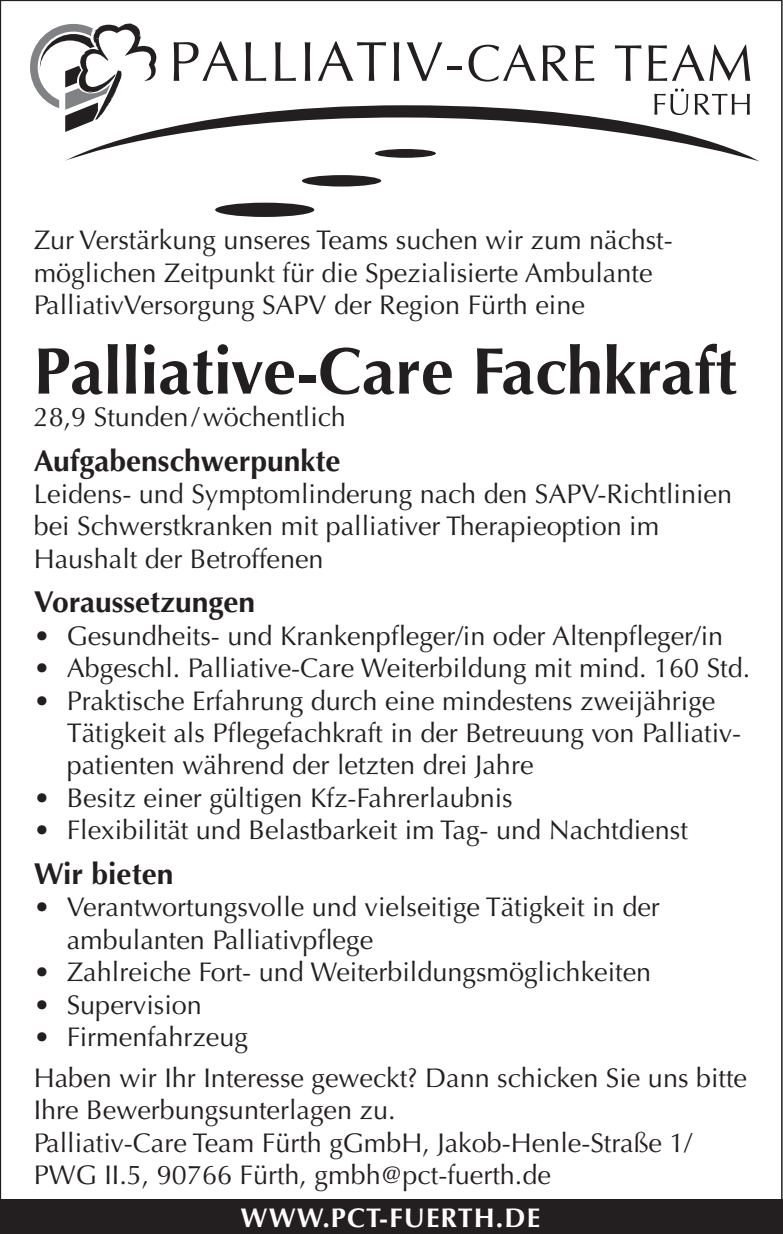
<style>
.page{position:relative;width:783px;height:1234px;background:#fff}
.page>*{position:absolute;margin:0;border:0;box-sizing:border-box;transform-origin:0 0}
.t1{font:700 66px "Optima";color:#231f20}
.t2{font:700 30px "Optima";color:#231f20}
.t3{font:700 30px "Optima LT";color:#231f20}
.t4{font:27px/32.4px "Optima LT";color:#231f20}
.t5{font:700 27px "Optima LT";letter-spacing:.04em;color:#fff}
</style>
<div class="page">
<div style="left:0;top:1199px;width:782px;height:34px;background:#231f20"></div>
<div style="left:302px;top:175px;width:79px;height:11px;background:#231f20;border-radius:50%"></div>
<div style="left:215px;top:203px;width:99px;height:14px;background:#231f20;border-radius:50%"></div>
<svg style="left:174px;top:41px;width:64px;height:40px"></svg>
<svg style="left:245px;top:42px;width:21px;height:39px"></svg>
<svg style="left:275px;top:42px;width:21px;height:39px"></svg>
<svg style="left:305px;top:42px;width:5px;height:39px"></svg>
<svg style="left:318px;top:41px;width:68px;height:40px"></svg>
<svg style="left:393px;top:42px;width:6px;height:39px"></svg>
<svg style="left:406px;top:42px;width:36px;height:39px"></svg>
<hr style="left:447px;top:66px;width:14px;height:3px;background:#231f20">
<svg style="left:468px;top:45px;width:67px;height:37px"></svg>
<svg style="left:542px;top:45px;width:26px;height:36px"></svg>
<svg style="left:575px;top:45px;width:19px;height:36px"></svg>
<svg style="left:614px;top:45px;width:27px;height:36px"></svg>
<svg style="left:648px;top:45px;width:102px;height:36px"></svg>
<svg style="left:654px;top:88px;width:34px;height:17px"></svg>
<svg style="left:694px;top:94px;width:55px;height:11px"></svg>
<svg style="left:30px;top:23px;width:127px;height:85px"></svg>
<svg style="left:65px;top:105px;width:694px;height:56px"></svg>
<p class="t4" style="left:34px;top:224px;width:640px">Zur Verstärkung unseres Teams suchen wir zum nächst&shy;möglichen Zeitpunkt für die Spezialisierte Ambulante<br>PalliativVersorgung SAPV der Region Fürth eine</p>
<h1 class="t1" style="left:34px;top:333px;width:704px">Palliative-Care Fachkraft</h1>
<p class="t4" style="left:34px;top:401px;width:313px">28,9 Stunden/wöchentlich</p>
<p class="t3" style="left:34px;top:443px;width:308px">Aufgabenschwerpunkte</p>
<p class="t4" style="left:34px;top:478px;width:699px">Leidens- und Symptomlinderung nach den SAPV-Richtlinien bei Schwerstkranken mit palliativer Therapieoption im<br>Haushalt der Betroffenen</p>
<p class="t2" style="left:34px;top:584px;width:223px">Voraussetzungen</p>
<p class="t4" style="left:34px;top:619px;width:690px">• Gesundheits- und Krankenpfleger/in oder Altenpfleger/in</p>
<p class="t4" style="left:34px;top:652px;width:717px">• Abgeschl. Palliative-Care Weiterbildung mit mind. 160 Std.</p>
<p class="t4" style="left:67px;top:684px;width:675px;text-indent:-33px">• Praktische Erfahrung durch eine mindestens zweijährige<br>Tätigkeit als Pflegefachkraft in der Betreuung von Palliativ&shy;patienten während der letzten drei Jahre</p>
<p class="t4" style="left:34px;top:781px;width:480px">• Besitz einer gültigen Kfz-Fahrerlaubnis</p>
<p class="t4" style="left:34px;top:814px;width:655px">• Flexibilität und Belastbarkeit im Tag- und Nachtdienst</p>
<p class="t2" style="left:34px;top:856px;width:141px">Wir bieten</p>
<p class="t4" style="left:67px;top:891px;width:594px;text-indent:-33px">• Verantwortungsvolle und vielseitige Tätigkeit in der ambulanten Palliativpflege</p>
<p class="t4" style="left:34px;top:955px;width:618px">• Zahlreiche Fort- und Weiterbildungsmöglichkeiten</p>
<p class="t4" style="left:34px;top:988px;width:170px">• Supervision</p>
<p class="t4" style="left:34px;top:1016px;width:714px;line-height:40.8px">• Firmenfahrzeug<br>Haben wir Ihr Interesse geweckt? Dann schicken Sie uns bitte</p>
<p class="t4" style="left:34px;top:1094px;width:659px">Ihre Bewerbungsunterlagen zu.<br>Palliativ-Care Team Fürth gGmbH, Jakob-Henle-Straße 1/<br>PWG II.5, 90766 Fürth, gmbh@pct-fuerth.de</p>
<p class="t5" style="left:240px;top:1201px;width:301px">WWW.PCT-FUERTH.DE</p>
</div>
